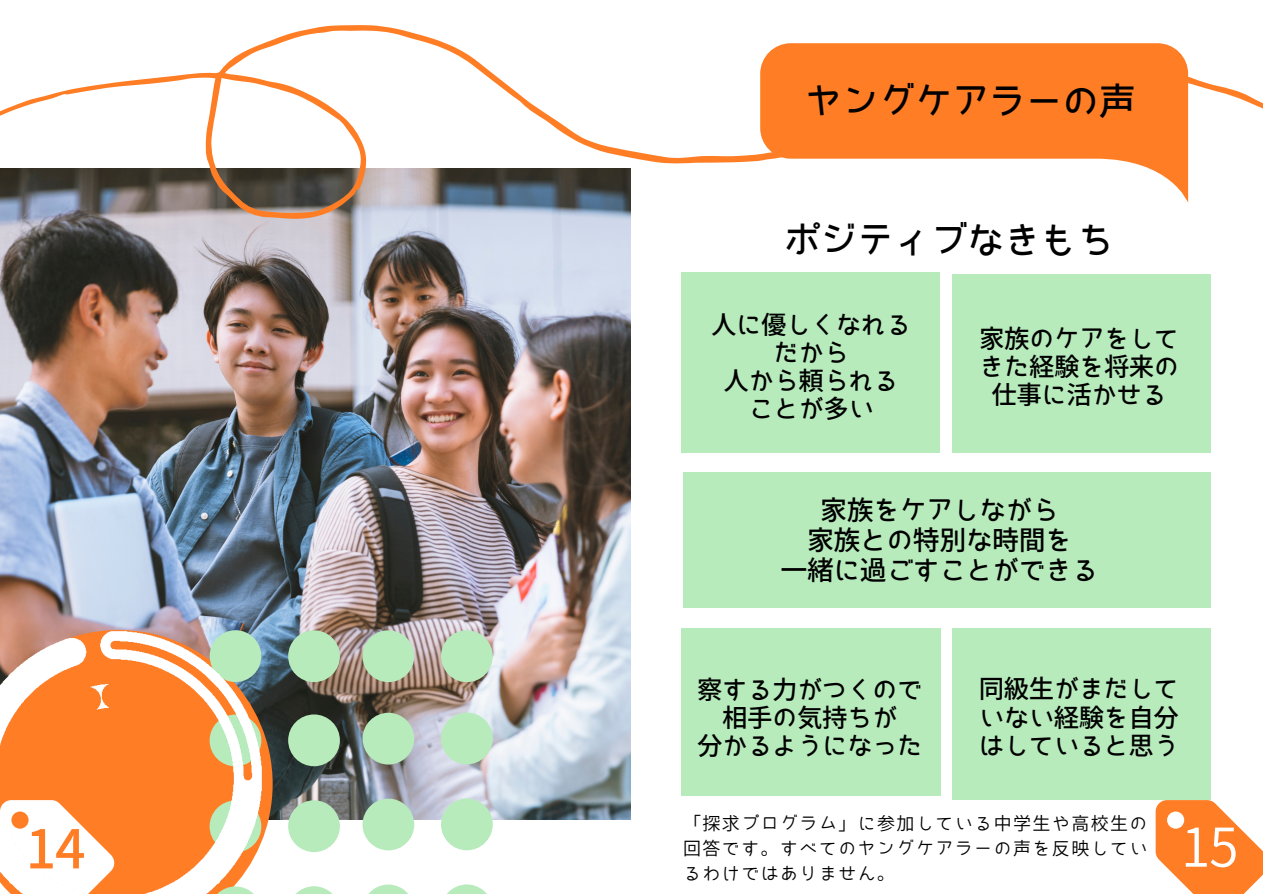
<style>
.page{position:relative;width:1263px;height:894px;background:#fff}
.page>*{position:absolute;margin:0;border:0;box-sizing:border-box;transform-origin:0 0}
.t1{font:53.4px "Bokutachino Gothic 2";color:#fff}
.t2{font:700 53.4px "Bokutachino Gothic 2";color:#fe7d25}
.t3{font:700 37.5px "Bokutachino Gothic 2";letter-spacing:-.02em;color:#000}
.t4{font:700 27px "Bokutachino Gothic 2";letter-spacing:-.02em;color:#000}
.t5{font:700 25.5px/28px "Bokutachino Gothic 2";letter-spacing:-.02em;color:#000;text-align:center}
.t6{font:18px "Bokutachino Gothic 2";letter-spacing:.08em;color:#000}
</style>
<div class="page">
<img style="left:0;top:219px;width:631px;height:599px">
<img style="left:262px;top:630px;width:231px;height:263px">
<svg style="left:144px;top:25px;width:1119px;height:194px"></svg>
<div style="left:681px;top:272px;width:259px;height:181px;background:#b7ebbc"></div>
<svg style="left:1156px;top:799px;width:107px;height:94px"></svg>
<div style="left:952px;top:628px;width:259px;height:171px;background:#b7ebbc"></div>
<div style="left:681px;top:628px;width:260px;height:167px;background:#b7ebbc"></div>
<div style="left:683px;top:472px;width:528px;height:135px;background:#b7ebbc"></div>
<div style="left:952px;top:274px;width:259px;height:179px;background:#b7ebbc"></div>
<svg style="left:760px;top:43px;width:428px;height:160px;fill:#fe7d25"></svg>
<img style="left:0;top:79px;width:144px;height:161px">
<img style="left:0;top:629px;width:262px;height:264px">
<p class="t2" style="left:26px;top:821px;width:61px">14</p>
<p class="t3" style="left:805px;top:82px;width:333px">ヤングケアラーの声</p>
<p class="t3" style="left:783px;top:221px;width:333px">ポジティブなきもち</p>
<p class="t5" style="left:711px;top:310px;width:202px">人に優しくなれる</p>
<p class="t5" style="left:773px;top:338px;width:77px">だから</p>
<p class="t5" style="left:724px;top:366px;width:177px">人から頼られる</p>
<p class="t5" style="left:748px;top:394px;width:127px">ことが多い</p>
<p class="t5" style="left:979px;top:324px;width:202px">家族のケアをしてきた経験を将来の仕事に活かせる</p>
<p class="t4" style="left:820px;top:495px;width:240px">家族をケアしながら</p>
<p class="t4" style="left:807px;top:526px;width:267px">家族との特別な時間を</p>
<p class="t4" style="left:781px;top:556px;width:319px">一緒に過ごすことができる</p>
<p class="t5" style="left:697px;top:675px;width:227px">察する力がつくので</p>
<p class="t5" style="left:722px;top:703px;width:177px">相手の気持ちが</p>
<p class="t5" style="left:697px;top:731px;width:227px">分かるようになった</p>
<p class="t5" style="left:979px;top:674px;width:202px">同級生がまだして</p>
<p class="t5" style="left:979px;top:702px;width:202px;text-align:left">いない経験を自分はしていると思う</p>
<p class="t6" style="left:683px;top:814px;width:466px">「探求プログラム」に参加している中学生や高校生の</p>
<p class="t6" style="left:683px;top:838px;width:466px">回答です。すべてのヤングケアラーの声を反映してい</p>
<p class="t6" style="left:683px;top:863px;width:214px">るわけではありません。</p>
<p class="t1" style="left:1181px;top:819px;width:59px">15</p>
</div>
